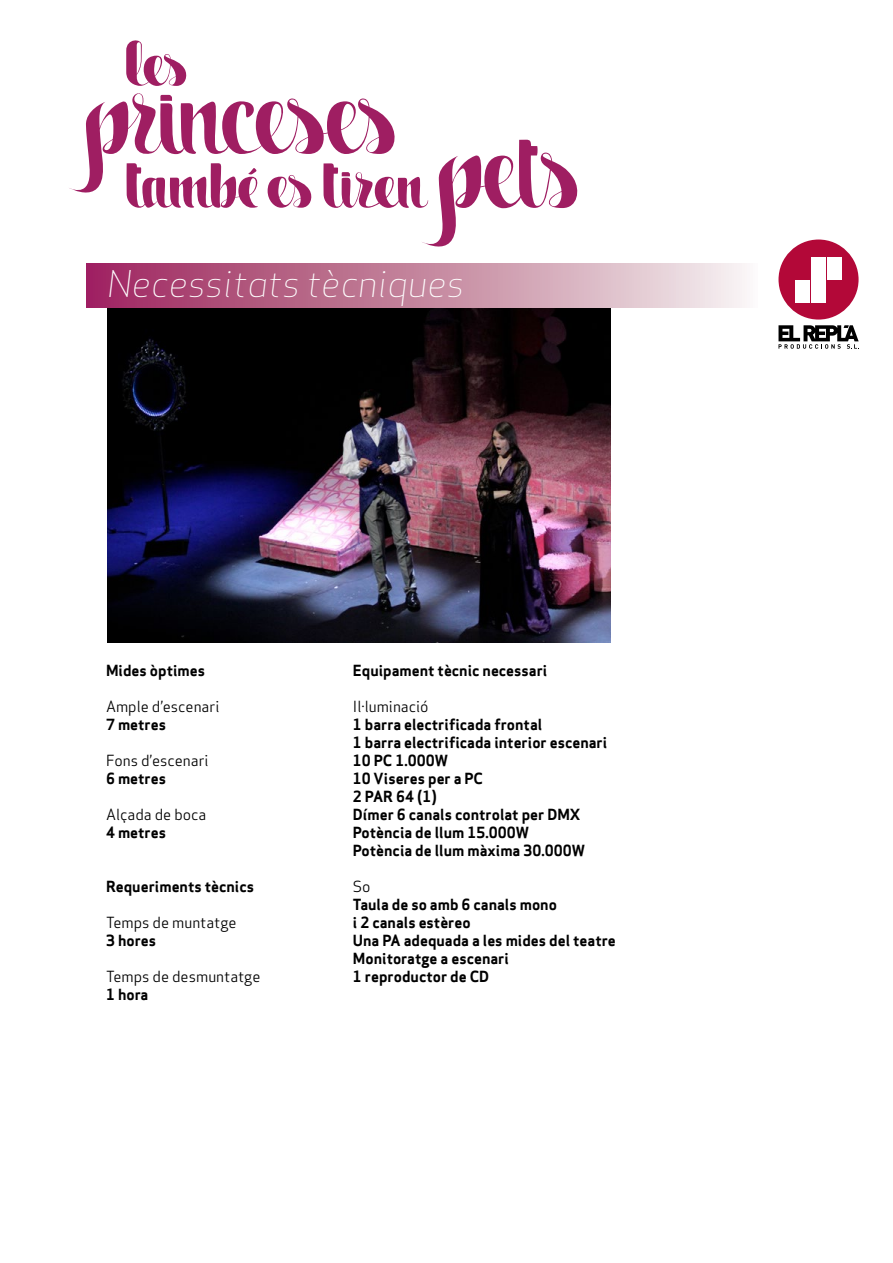
<style>
.page{position:relative;width:893px;height:1263px;background:#fff}
.page>*{position:absolute;margin:0;border:0;box-sizing:border-box;transform-origin:0 0}
.t1{font:36px "Apex Sans Light Italic T";color:#fff}
.t2{font:15px/18px "Apex Sans Bold T";color:#000}
.t3{font:15px "Apex Sans Book T";color:#000}
</style>
<div class="page">
<div style="left:778px;top:239px;width:80px;height:81px;background:#b30838;border-radius:50%"></div>
<div style="left:811px;top:257px;width:14px;height:45px;background:#fff"></div>
<div style="left:827px;top:257px;width:14px;height:23px;background:#fff"></div>
<div style="left:795px;top:280px;width:14px;height:22px;background:#fff"></div>
<svg style="left:778px;top:325px;width:81px;height:24px"></svg>
<img style="left:108px;top:307px;width:502px;height:335px">
<div style="left:87px;top:263px;width:670px;height:44px;background:linear-gradient(to right,#9b2259,#f3f0ed)"></div>
<svg style="left:69px;top:40px;width:512px;height:224px"></svg>
<h1 class="t1" style="left:108px;top:261px;width:358px">Necessitats tècniques</h1>
<p class="t2" style="left:106px;top:662px;width:101px">Mides òptimes</p>
<p class="t3" style="left:106px;top:697px;width:115px">Ample d’escenari</p>
<p class="t2" style="left:106px;top:716px;width:62px">7 metres</p>
<p class="t3" style="left:106px;top:751px;width:104px">Fons d’escenari</p>
<p class="t2" style="left:106px;top:770px;width:62px">6 metres</p>
<p class="t3" style="left:106px;top:805px;width:102px">Alçada de boca</p>
<p class="t2" style="left:106px;top:824px;width:62px">4 metres</p>
<p class="t2" style="left:106px;top:878px;width:150px">Requeriments tècnics</p>
<p class="t3" style="left:106px;top:913px;width:132px">Temps de muntatge</p>
<p class="t2" style="left:106px;top:932px;width:52px">3 hores</p>
<p class="t3" style="left:106px;top:967px;width:156px">Temps de desmuntatge</p>
<p class="t2" style="left:106px;top:986px;width:44px">1 hora</p>
<p class="t2" style="left:353px;top:662px;width:196px">Equipament tècnic necessari</p>
<p class="t3" style="left:353px;top:697px;width:77px">Il·luminació</p>
<p class="t2" style="left:353px;top:716px;width:256px">1 barra electrificada frontal<br>1 barra electrificada interior escenari<br>10 PC 1.000W<br>10 Viseres per a PC<br>2 PAR 64 (1)<br>Dímer 6 canals controlat per DMX<br>Potència de llum 15.000W<br>Potència de llum màxima 30.000W</p>
<p class="t3" style="left:353px;top:877px;width:19px">So</p>
<p class="t2" style="left:353px;top:896px;width:264px">Taula de so amb 6 canals mono<br>i 2 canals estèreo<br>Una PA adequada a les mides del teatre<br>Monitoratge a escenari<br>1 reproductor de CD</p>
</div>
